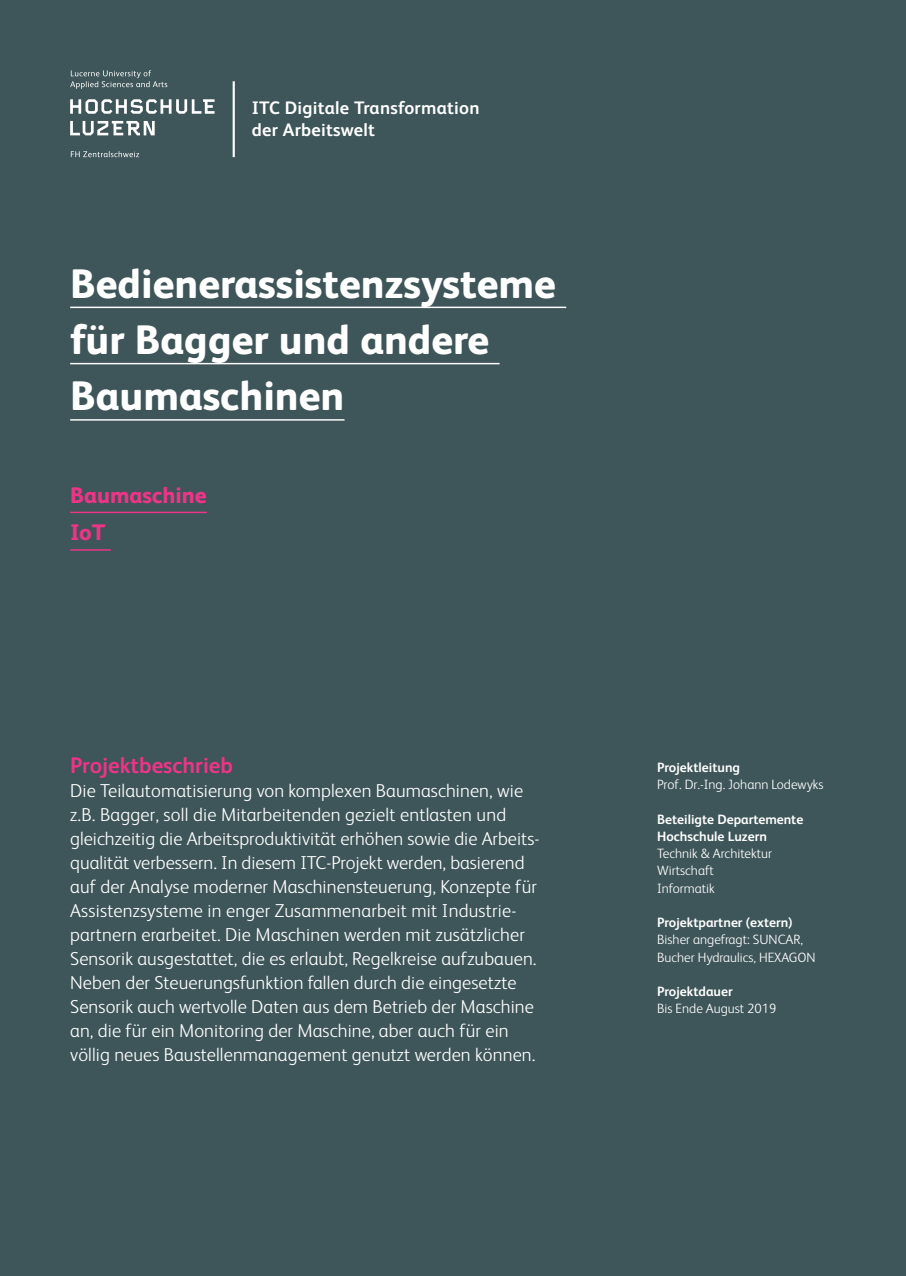
<style>
.page{position:relative;width:906px;height:1276px;background:#3e5559}
.page>*{position:absolute;margin:0;border:0;box-sizing:border-box;transform-origin:0 0}
.t1{font:800 41.25px/56.2px "FS Albert";color:#fff}
.t2{font:700 22.5px "FS Albert";color:#ee3487}
.t3{font:800 22.5px/37.5px "FS Albert";color:#ee3487}
.t4{font:300 18.75px/24px "FS Albert";letter-spacing:.005em;color:#fff}
.t5{font:700 18.08px/21.8px "FS Albert";letter-spacing:.015em;color:#fff}
.t6{font:300 13.5px/17.2px "FS Albert";color:#fff}
.t7{font:700 13.5px/17.2px "FS Albert";color:#fff}
</style>
<div class="page">
<svg style="left:70px;top:121px;width:85px;height:14px"></svg>
<svg style="left:70px;top:99px;width:144px;height:15px"></svg>
<svg style="left:70px;top:70px;width:97px;height:19px"></svg>
<hr style="left:233px;top:81px;width:2px;height:76px;background:#fff">
<svg style="left:71px;top:151px;width:68px;height:6px"></svg>
<hr style="left:70px;top:512px;width:137px;height:1px;background:#ee3487">
<hr style="left:70px;top:549px;width:41px;height:1px;background:#ee3487">
<hr style="left:70px;top:307px;width:496px;height:1px;background:#fff">
<hr style="left:70px;top:363px;width:429px;height:1px;background:#fff">
<hr style="left:70px;top:419px;width:274px;height:1px;background:#fff">
<p class="t5" style="left:252px;top:96px;width:229px">ITC Digitale Transformation der Arbeitswelt</p>
<h1 class="t1" style="left:70px;top:253px;width:487px">Bedienerassistenzsysteme für Bagger und andere<br>Baumaschinen</h1>
<p class="t3" style="left:70px;top:475px;width:138px">Baumaschine<br>IoT</p>
<p class="t2" style="left:70px;top:750px;width:164px">Projektbeschrieb</p>
<p class="t4" style="left:70px;top:778px;width:471px">Die Teilautomatisierung von komplexen Baumaschinen, wie z.B. Bagger, soll die Mitarbeitenden gezielt entlasten und gleichzeitig die Arbeitsproduktivität erhöhen sowie die Arbeits&shy;qualität verbessern. In diesem ITC-Projekt werden, basierend auf der Analyse moderner Maschinensteuerung, Konzepte für Assistenzsysteme in enger Zusammenarbeit mit Industrie&shy;partnern erarbeitet. Die Maschinen werden mit zusätzlicher Sensorik ausgestattet, die es erlaubt, Regelkreise aufzubauen.<br>Neben der Steuerungsfunktion fallen durch die eingesetzte Sensorik auch wertvolle Daten aus dem Betrieb der Maschine an, die für ein Monitoring der Maschine, aber auch für ein völlig neues Baustellenmanagement genutzt werden können.</p>
<p class="t7" style="left:657px;top:758px;width:84px">Projektleitung</p>
<p class="t6" style="left:657px;top:775px;width:168px">Prof. Dr.-Ing. Johann Lodewyks</p>
<p class="t7" style="left:657px;top:809px;width:148px">Beteiligte Departemente<br>Hochschule Luzern</p>
<p class="t6" style="left:657px;top:844px;width:116px">Technik &amp; Architektur<br>Wirtschaft<br>Informatik</p>
<p class="t7" style="left:657px;top:913px;width:137px">Projektpartner (extern)</p>
<p class="t6" style="left:657px;top:930px;width:160px">Bisher angefragt: SUNCAR,<br>Bucher Hydraulics, HEXAGON</p>
<p class="t7" style="left:657px;top:982px;width:77px">Projektdauer</p>
<p class="t6" style="left:657px;top:999px;width:121px">Bis Ende August 2019</p>
</div>
